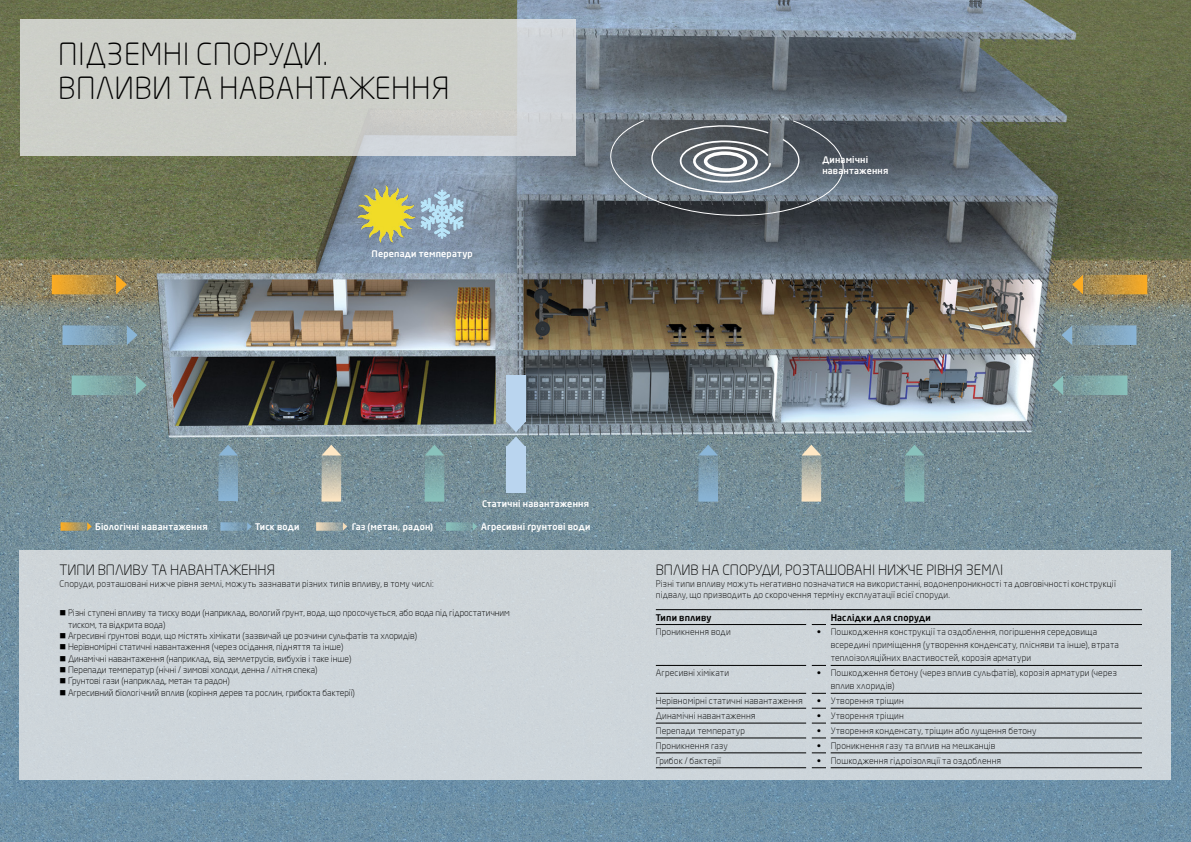
<style>
.page{position:relative;width:1191px;height:842px;background:#fff}
.page>*{position:absolute;margin:0;border:0;box-sizing:border-box;transform-origin:0 0}
.t1{font:300 30px/34px "Neo Sans Pro";letter-spacing:.015em;color:#000}
.t2{font:300 14px "Neo Sans Pro";color:#000}
.t3{font:300 9px/11.3px "Neo Sans Pro";letter-spacing:.01em;color:#000}
.t4{font:500 9px/11.3px "Neo Sans Pro";letter-spacing:.02em;color:#fff}
.t5{font:500 9px "Neo Sans Pro";letter-spacing:.02em;color:#000}
.s1{font-weight:500}
</style>
<div class="page">
<img style="left:0;top:0;width:1191px;height:842px">
<svg style="left:20px;top:20px;width:555px;height:136px;fill:#cdcfc9"></svg>
<div style="left:20px;top:550px;width:1151px;height:230px;background:#ced5da"></div>
<svg style="left:421px;top:190px;width:42px;height:48px"></svg>
<img style="left:356px;top:184px;width:60px;height:60px">
<svg style="left:1052px;top:375px;width:75px;height:20px"></svg>
<svg style="left:1072px;top:275px;width:75px;height:19px"></svg>
<svg style="left:1061px;top:325px;width:75px;height:20px"></svg>
<svg style="left:72px;top:375px;width:75px;height:20px"></svg>
<svg style="left:52px;top:275px;width:75px;height:19px"></svg>
<svg style="left:63px;top:325px;width:75px;height:20px"></svg>
<svg style="left:424px;top:445px;width:20px;height:57px"></svg>
<svg style="left:904px;top:445px;width:20px;height:57px"></svg>
<svg style="left:321px;top:445px;width:20px;height:57px"></svg>
<svg style="left:801px;top:445px;width:20px;height:57px"></svg>
<svg style="left:218px;top:445px;width:20px;height:56px"></svg>
<svg style="left:698px;top:445px;width:20px;height:57px"></svg>
<div style="left:506px;top:447px;width:19px;height:46px;background:#bad5ef"></div>
<svg style="left:506px;top:422px;width:19px;height:25px"></svg>
<div style="left:506px;top:375px;width:19px;height:47px;background:#bad5ef"></div>
<svg style="left:607px;top:120px;width:238px;height:100px"></svg>
<hr style="left:656px;top:665px;width:150px;height:1px;background:#000">
<svg style="left:812px;top:665px;width:14px;height:1px"></svg>
<hr style="left:830px;top:665px;width:312px;height:1px;background:#000">
<hr style="left:656px;top:693px;width:150px;height:1px;background:#000">
<svg style="left:812px;top:693px;width:14px;height:1px"></svg>
<hr style="left:830px;top:693px;width:312px;height:1px;background:#000">
<hr style="left:656px;top:708px;width:150px;height:1px;background:#000">
<svg style="left:812px;top:708px;width:14px;height:1px"></svg>
<hr style="left:830px;top:708px;width:312px;height:1px;background:#000">
<hr style="left:656px;top:723px;width:150px;height:1px;background:#000">
<svg style="left:812px;top:723px;width:14px;height:1px"></svg>
<hr style="left:830px;top:723px;width:312px;height:1px;background:#000">
<hr style="left:656px;top:738px;width:150px;height:1px;background:#000">
<svg style="left:812px;top:738px;width:14px;height:1px"></svg>
<hr style="left:830px;top:738px;width:312px;height:1px;background:#000">
<hr style="left:656px;top:753px;width:150px;height:1px;background:#000">
<svg style="left:812px;top:753px;width:14px;height:1px"></svg>
<hr style="left:830px;top:753px;width:312px;height:1px;background:#000">
<hr style="left:656px;top:767px;width:150px;height:1px;background:#000">
<svg style="left:812px;top:767px;width:14px;height:1px"></svg>
<hr style="left:830px;top:767px;width:312px;height:1px;background:#000">
<hr style="left:656px;top:609px;width:150px;height:1px;background:#000">
<svg style="left:806px;top:609px;width:24px;height:1px"></svg>
<hr style="left:830px;top:609px;width:312px;height:1px;background:#000">
<hr style="left:656px;top:624px;width:150px;height:1px;background:#000">
<svg style="left:812px;top:624px;width:14px;height:1px"></svg>
<hr style="left:830px;top:624px;width:312px;height:1px;background:#000">
<svg style="left:61px;top:522px;width:31px;height:9px"></svg>
<svg style="left:220px;top:522px;width:32px;height:9px"></svg>
<svg style="left:316px;top:522px;width:31px;height:9px"></svg>
<svg style="left:446px;top:522px;width:31px;height:9px"></svg>
<h1 class="t1" style="left:58px;top:37px;width:393px">ПІДЗЕМНІ СПОРУДИ.<br>ВПЛИВИ ТА НАВАНТАЖЕННЯ</h1>
<p class="t4" style="left:371px;top:248px;width:103px">Перепади температур</p>
<p class="t4" style="left:482px;top:498px;width:108px">Статичні навантаження</p>
<p class="t4" style="left:95px;top:520px;width:114px">Біологічні навантаження</p>
<p class="t4" style="left:255px;top:520px;width:46px">Тиск води</p>
<p class="t4" style="left:352px;top:520px;width:83px">Газ (метан, радон)</p>
<p class="t4" style="left:481px;top:520px;width:111px">Агресивні ґрунтові води</p>
<p class="t4" style="left:822px;top:154px;width:68px">Динамічні навантаження</p>
<h2 class="t2" style="left:60px;top:561px;width:217px">ТИПИ ВПЛИВУ ТА НАВАНТАЖЕННЯ</h2>
<h2 class="t2" style="left:656px;top:561px;width:349px">ВПЛИВ НА СПОРУДИ, РОЗТАШОВАНІ НИЖЧЕ РІВНЯ ЗЕМЛІ</h2>
<p class="t3" style="left:68px;top:607px;width:443px">Різні ступені впливу та тиску води (наприклад, вологий ґрунт, вода, що просочується, або вода під гідростатичним тиском, та відкрита вода)<br>Агресивні ґрунтові води, що містять хімікати (зазвичай це розчини сульфатів та хлоридів)<br>Нерівномірні статичні навантаження (через осідання, підняття та інше)<br>Динамічні навантаження (наприклад, від землетрусів, вибухів і таке інше)<br>Перепади температур (нічні / зимові холоди, денна / літня спека)<br>Ґрунтові гази (наприклад, метан та радон)<br>Агресивний біологічний вплив (коріння дерев та рослин, грибокта бактерії)</p>
<p class="t3" style="left:656px;top:578px;width:461px">Різні типи впливу можуть негативно позначатися на використанні, водонепроникності та довговічності конструкції підвалу, що призводить до скорочення терміну експлуатації всієї споруди.</p>
<p class="t5" style="left:656px;top:611px;width:57px">Типи впливу</p>
<p class="t5" style="left:830px;top:611px;width:102px">Наслідки для споруди</p>
<p class="t3" style="left:656px;top:626px;width:76px">Проникнення води</p>
<p class="t3" style="left:830px;top:625px;width:290px;line-height:13px;text-indent:-14px"><span class="s1">•</span> Пошкодження конструкції та оздоблення, погіршення середовища всередині приміщення (утворення конденсату, плісняви та інше), втрата теплоізоляційних властивостей, корозія арматури</p>
<p class="t3" style="left:656px;top:667px;width:75px">Агресивні хімікати</p>
<p class="t3" style="left:830px;top:666px;width:288px;line-height:13px;text-indent:-14px"><span class="s1">•</span> Пошкодження бетону (через вплив сульфатів), корозія арматури (через вплив хлоридів)</p>
<p class="t3" style="left:656px;top:695px;width:148px">Нерівномірні статичні навантаження</p>
<p class="t3" style="left:817px;top:695px;width:88px"><span class="s1">•</span> Утворення тріщин</p>
<p class="t3" style="left:656px;top:710px;width:101px">Динамічні навантаження</p>
<p class="t3" style="left:817px;top:710px;width:88px"><span class="s1">•</span> Утворення тріщин</p>
<p class="t3" style="left:656px;top:725px;width:91px">Перепади температур</p>
<p class="t3" style="left:817px;top:725px;width:221px"><span class="s1">•</span> Утворення конденсату, тріщин або лущення бетону</p>
<p class="t3" style="left:656px;top:740px;width:74px">Проникнення газу</p>
<p class="t3" style="left:817px;top:740px;width:180px"><span class="s1">•</span> Проникнення газу та вплив на мешканців</p>
<p class="t3" style="left:656px;top:755px;width:67px">Грибок / бактерії</p>
<p class="t3" style="left:817px;top:755px;width:185px"><span class="s1">•</span> Пошкодження гідроізоляції та оздоблення</p>
<p class="t3" style="left:60px;top:578px;width:376px">Споруди, розташовані нижче рівня землі, можуть зазнавати різних типів впливу, в тому числі:</p>
</div>
